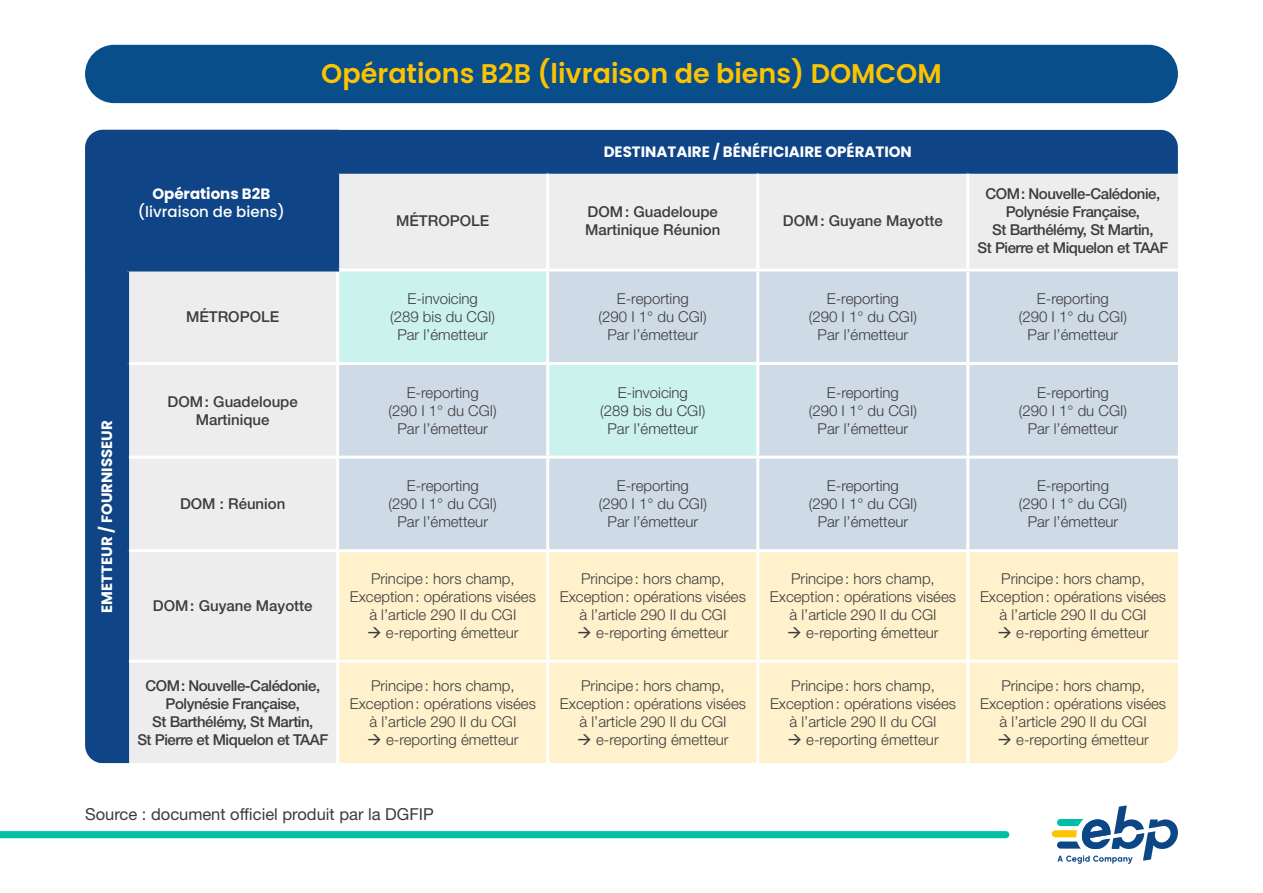
<style>
.page{position:relative;width:1263px;height:893px;background:#fff}
.page>*{position:absolute;margin:0;border:0;box-sizing:border-box;transform-origin:0 0}
.t1{font:600 27px "Poppins";color:#fdc300}
.t2{font:16.5px "Helvetica Neue LT Std";color:#3c3c3d}
.t3{font:300 15px/18px "Helvetica Neue LT Std";color:#3c3c3d;text-align:center}
.t4{font:500 15px/18px "Helvetica Neue LT Std";letter-spacing:-.03em;color:#3c3c3d;text-align:center}
.t5{font:500 15px/18px "Helvetica Neue LT Std";color:#3c3c3d}
.t6{font:700 15px "Poppins";color:#fff}
.t7{font:500 15px "Poppins";color:#fff}
</style>
<div class="page">
<svg style="left:1052px;top:805px;width:126px;height:59px"></svg>
<svg style="left:0;top:831px;width:1009px;height:7px;background:#03bfa6"></svg>
<div style="left:85px;top:45px;width:1093px;height:58px;background:#074e8b;border-radius:29px"></div>
<div style="left:85px;top:130px;width:1093px;height:633px;background:#0f4486"></div>
<div style="left:339px;top:174px;width:839px;height:95px;background:#ededed"></div>
<div style="left:129px;top:272px;width:207px;height:491px;background:#ededed"></div>
<div style="left:339px;top:272px;width:207px;height:90px;background:#ccf2ed"></div>
<div style="left:549px;top:272px;width:629px;height:90px;background:#cfdae7"></div>
<svg style="left:339px;top:365px;width:839px;height:184px;background:#cedde7"></svg>
<div style="left:339px;top:552px;width:839px;height:211px;background:#fef1cc"></div>
<hr style="left:336px;top:171px;width:212px;height:3px;background:#0f4486">
<hr style="left:548px;top:171px;width:210px;height:3px;background:#0f4486">
<hr style="left:758px;top:171px;width:210px;height:3px;background:#0f4486">
<hr style="left:968px;top:171px;width:210px;height:3px;background:#0f4486">
<hr style="left:546px;top:174px;width:3px;height:95px;background:#fff">
<hr style="left:756px;top:174px;width:3px;height:95px;background:#fff">
<hr style="left:966px;top:174px;width:3px;height:95px;background:#fff">
<hr style="left:126px;top:272px;width:3px;height:92px;background:#0f4486">
<hr style="left:126px;top:364px;width:3px;height:93px;background:#0f4486">
<hr style="left:126px;top:457px;width:3px;height:94px;background:#0f4486">
<hr style="left:126px;top:551px;width:3px;height:110px;background:#0f4486">
<hr style="left:126px;top:661px;width:3px;height:102px;background:#0f4486">
<hr style="left:339px;top:269px;width:209px;height:3px;background:#fff">
<hr style="left:336px;top:272px;width:3px;height:90px;background:#fff">
<hr style="left:548px;top:269px;width:210px;height:3px;background:#fff">
<hr style="left:546px;top:272px;width:3px;height:90px;background:#fff">
<hr style="left:758px;top:269px;width:210px;height:3px;background:#fff">
<hr style="left:756px;top:272px;width:3px;height:90px;background:#fff">
<hr style="left:968px;top:269px;width:210px;height:3px;background:#fff">
<hr style="left:966px;top:272px;width:3px;height:90px;background:#fff">
<hr style="left:129px;top:362px;width:209px;height:3px;background:#fff">
<hr style="left:338px;top:362px;width:210px;height:3px;background:#fff">
<hr style="left:336px;top:365px;width:3px;height:91px;background:#fff">
<hr style="left:548px;top:362px;width:210px;height:3px;background:#fff">
<hr style="left:546px;top:365px;width:3px;height:91px;background:#fff">
<hr style="left:758px;top:362px;width:210px;height:3px;background:#fff">
<hr style="left:756px;top:365px;width:3px;height:91px;background:#fff">
<hr style="left:968px;top:362px;width:210px;height:3px;background:#fff">
<hr style="left:966px;top:365px;width:3px;height:91px;background:#fff">
<hr style="left:129px;top:456px;width:209px;height:3px;background:#fff">
<hr style="left:338px;top:456px;width:210px;height:3px;background:#fff">
<hr style="left:336px;top:459px;width:3px;height:90px;background:#fff">
<hr style="left:548px;top:456px;width:210px;height:3px;background:#fff">
<hr style="left:546px;top:459px;width:3px;height:90px;background:#fff">
<hr style="left:758px;top:456px;width:210px;height:3px;background:#fff">
<hr style="left:756px;top:459px;width:3px;height:90px;background:#fff">
<hr style="left:968px;top:456px;width:210px;height:3px;background:#fff">
<hr style="left:966px;top:459px;width:3px;height:90px;background:#fff">
<hr style="left:129px;top:549px;width:209px;height:3px;background:#fff">
<hr style="left:338px;top:549px;width:210px;height:3px;background:#fff">
<hr style="left:336px;top:552px;width:3px;height:108px;background:#fff">
<hr style="left:548px;top:549px;width:210px;height:3px;background:#fff">
<hr style="left:546px;top:552px;width:3px;height:108px;background:#fff">
<hr style="left:758px;top:549px;width:210px;height:3px;background:#fff">
<hr style="left:756px;top:552px;width:3px;height:108px;background:#fff">
<hr style="left:968px;top:549px;width:210px;height:3px;background:#fff">
<hr style="left:966px;top:552px;width:3px;height:108px;background:#fff">
<hr style="left:129px;top:660px;width:209px;height:3px;background:#fff">
<hr style="left:338px;top:660px;width:210px;height:3px;background:#fff">
<hr style="left:336px;top:663px;width:3px;height:100px;background:#fff">
<hr style="left:548px;top:660px;width:210px;height:3px;background:#fff">
<hr style="left:546px;top:663px;width:3px;height:100px;background:#fff">
<hr style="left:758px;top:660px;width:210px;height:3px;background:#fff">
<hr style="left:756px;top:663px;width:3px;height:100px;background:#fff">
<hr style="left:968px;top:660px;width:210px;height:3px;background:#fff">
<hr style="left:966px;top:663px;width:3px;height:100px;background:#fff">
<hr style="left:336px;top:130px;width:3px;height:41px;background:#0f4486">
<hr style="left:336px;top:174px;width:3px;height:95px;background:#0f4486">
<hr style="left:85px;top:269px;width:43px;height:3px;background:#0f4486">
<hr style="left:128px;top:269px;width:211px;height:3px;background:#0f4486">
<h1 class="t1" style="left:321px;top:58px;width:622px">Opérations B2B (livraison de biens) DOMCOM</h1>
<p class="t6" style="left:98px;top:613px;width:194px;rotate:-90deg">EMETTEUR / FOURNISSEUR</p>
<p class="t6" style="left:152px;top:185px;width:119px">Opérations B2B</p>
<p class="t7" style="left:138px;top:203px;width:148px">(livraison de biens)</p>
<p class="t5" style="left:186px;top:308px;width:95px">MÉTROPOLE</p>
<p class="t6" style="left:604px;top:143px;width:310px">DESTINATAIRE / BÉNÉFICIAIRE OPÉRATION</p>
<p class="t5" style="left:396px;top:212px;width:95px">MÉTROPOLE</p>
<p class="t5" style="left:585px;top:203px;width:137px">DOM: Guadeloupe<br>Martinique Réunion</p>
<p class="t5" style="left:783px;top:212px;width:161px">DOM: Guyane Mayotte</p>
<p class="t4" style="left:977px;top:185px;width:192px">COM: Nouvelle-Calédonie,<br>Polynésie Française,<br>St Barthélémy, St Martin,<br>St Pierre et Miquelon et TAAF</p>
<p class="t3" style="left:390px;top:289px;width:107px">E-invoicing<br>(289 bis du CGI)<br>Par l’émetteur</p>
<p class="t3" style="left:599px;top:289px;width:110px">E-reporting<br>(290 I 1° du CGI)<br>Par l’émetteur</p>
<p class="t3" style="left:809px;top:289px;width:110px">E-reporting<br>(290 I 1° du CGI)<br>Par l’émetteur</p>
<p class="t3" style="left:1019px;top:289px;width:110px">E-reporting<br>(290 I 1° du CGI)<br>Par l’émetteur</p>
<p class="t5" style="left:168px;top:392px;width:132px;text-align:center">DOM: Guadeloupe<br>Martinique</p>
<p class="t3" style="left:389px;top:383px;width:110px">E-reporting<br>(290 I 1° du CGI)<br>Par l’émetteur</p>
<p class="t3" style="left:600px;top:383px;width:107px">E-invoicing<br>(289 bis du CGI)<br>Par l’émetteur</p>
<p class="t3" style="left:809px;top:383px;width:110px">E-reporting<br>(290 I 1° du CGI)<br>Par l’émetteur</p>
<p class="t3" style="left:1019px;top:383px;width:110px">E-reporting<br>(290 I 1° du CGI)<br>Par l’émetteur</p>
<p class="t5" style="left:180px;top:495px;width:107px">DOM : Réunion</p>
<p class="t5" style="left:153px;top:597px;width:161px">DOM: Guyane Mayotte</p>
<p class="t3" style="left:389px;top:477px;width:110px">E-reporting<br>(290 I 1° du CGI)<br>Par l’émetteur</p>
<p class="t3" style="left:599px;top:477px;width:110px">E-reporting<br>(290 I 1° du CGI)<br>Par l’émetteur</p>
<p class="t3" style="left:809px;top:477px;width:110px">E-reporting<br>(290 I 1° du CGI)<br>Par l’émetteur</p>
<p class="t3" style="left:1019px;top:477px;width:110px">E-reporting<br>(290 I 1° du CGI)<br>Par l’émetteur</p>
<p class="t3" style="left:350px;top:570px;width:188px">Principe: hors champ,<br>Exception: opérations visées à l’article 290 II du CGI</p>
<p class="t3" style="left:367px;top:624px;width:153px">→ e-reporting émetteur</p>
<p class="t3" style="left:560px;top:570px;width:188px">Principe: hors champ,<br>Exception: opérations visées à l’article 290 II du CGI</p>
<p class="t3" style="left:577px;top:624px;width:153px">→ e-reporting émetteur</p>
<p class="t3" style="left:770px;top:570px;width:188px">Principe: hors champ,<br>Exception: opérations visées à l’article 290 II du CGI</p>
<p class="t3" style="left:787px;top:624px;width:153px">→ e-reporting émetteur</p>
<p class="t3" style="left:980px;top:570px;width:188px">Principe: hors champ,<br>Exception: opérations visées à l’article 290 II du CGI</p>
<p class="t3" style="left:997px;top:624px;width:153px">→ e-reporting émetteur</p>
<p class="t4" style="left:137px;top:676px;width:192px">COM: Nouvelle-Calédonie,<br>Polynésie Française,<br>St Barthélémy, St Martin,<br>St Pierre et Miquelon et TAAF</p>
<p class="t3" style="left:350px;top:676px;width:188px">Principe: hors champ,<br>Exception: opérations visées à l’article 290 II du CGI</p>
<p class="t3" style="left:367px;top:730px;width:153px">→ e-reporting émetteur</p>
<p class="t3" style="left:560px;top:676px;width:188px">Principe: hors champ,<br>Exception: opérations visées à l’article 290 II du CGI</p>
<p class="t3" style="left:577px;top:730px;width:153px">→ e-reporting émetteur</p>
<p class="t3" style="left:770px;top:676px;width:188px">Principe: hors champ,<br>Exception: opérations visées à l’article 290 II du CGI</p>
<p class="t3" style="left:787px;top:730px;width:153px">→ e-reporting émetteur</p>
<p class="t3" style="left:980px;top:676px;width:188px">Principe: hors champ,<br>Exception: opérations visées à l’article 290 II du CGI</p>
<p class="t3" style="left:997px;top:730px;width:153px">→ e-reporting émetteur</p>
<p class="t2" style="left:85px;top:804px;width:350px">Source : document officiel produit par la DGFIP</p>
</div>
